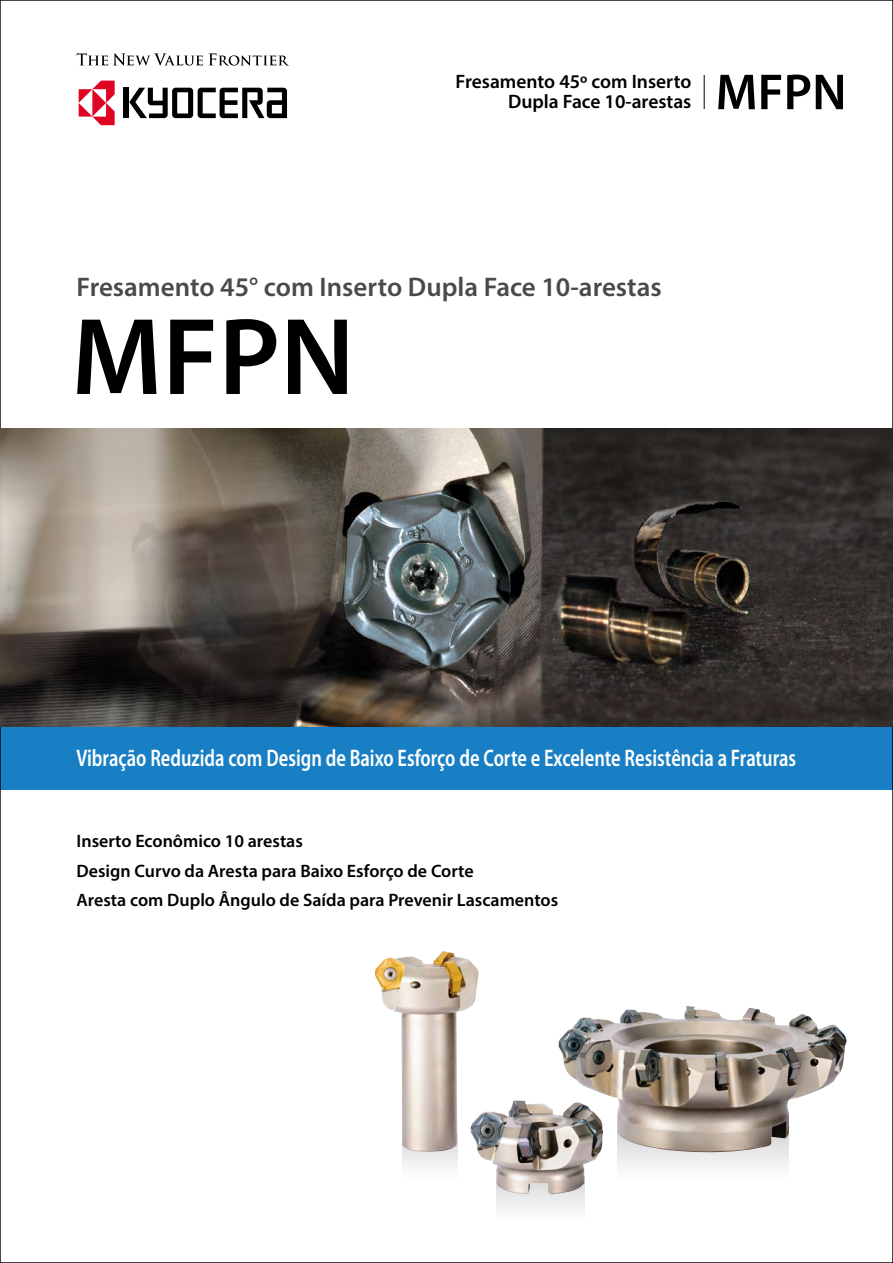
<style>
.page{position:relative;width:893px;height:1263px;background:#fff}
.page>*{position:absolute;margin:0;border:0;box-sizing:border-box;transform-origin:0 0}
.t1{font:600 110.25px "Myriad Pro";color:#000}
.t2{font:600 51px "Myriad Pro";color:#000}
.t3{font:600 27px "Myriad Pro";color:#4d4949}
.t4{font:600 semi-condensed 24px "Myriad Pro";color:#fff;scale:.83 1}
.t5{font:600 19.5px/20.2px "Myriad Pro";color:#000;text-align:right}
.t6{font:600 18px/29.5px "Myriad Pro";color:#000}
</style>
<div class="page">
<svg style="left:77px;top:53px;width:126px;height:13px"></svg>
<svg style="left:209px;top:53px;width:80px;height:13px"></svg>
<div style="left:124px;top:88px;width:5px;height:30px;background:#000"></div>
<svg style="left:129px;top:88px;width:158px;height:30px"></svg>
<svg style="left:79px;top:81px;width:36px;height:44px"></svg>
<hr style="left:704px;top:75px;width:1px;height:34px;background:#000">
<div style="left:0;top:726px;width:893px;height:63px;background:#197fc4"></div>
<img style="left:0;top:428px;width:893px;height:298px">
<div style="left:496px;top:1176px;width:88px;height:46px;background:#f3f3f3"></div>
<img style="left:375px;top:951px;width:472px;height:243px">
<p class="t5" style="left:456px;top:71px;width:237px">Fresamento 45º com Inserto<br>Dupla Face 10-arestas</p>
<h2 class="t2" style="left:715px;top:60px;width:133px">MFPN</h2>
<h3 class="t3" style="left:77px;top:269px;width:587px">Fresamento 45° com Inserto Dupla Face 10-arestas</h3>
<h1 class="t1" style="left:71px;top:287px;width:285px">MFPN</h1>
<h3 class="t4" style="left:77px;top:744px;width:869px">Vibração Reduzida com Design de Baixo Esforço de Corte e Excelente Resistência a Fraturas</h3>
<p class="t6" style="left:77px;top:826px;width:483px">Inserto Econômico 10 arestas<br>Design Curvo da Aresta para Baixo Esforço de Corte<br>Aresta com Duplo Ângulo de Saída para Prevenir Lascamentos</p>
</div>
